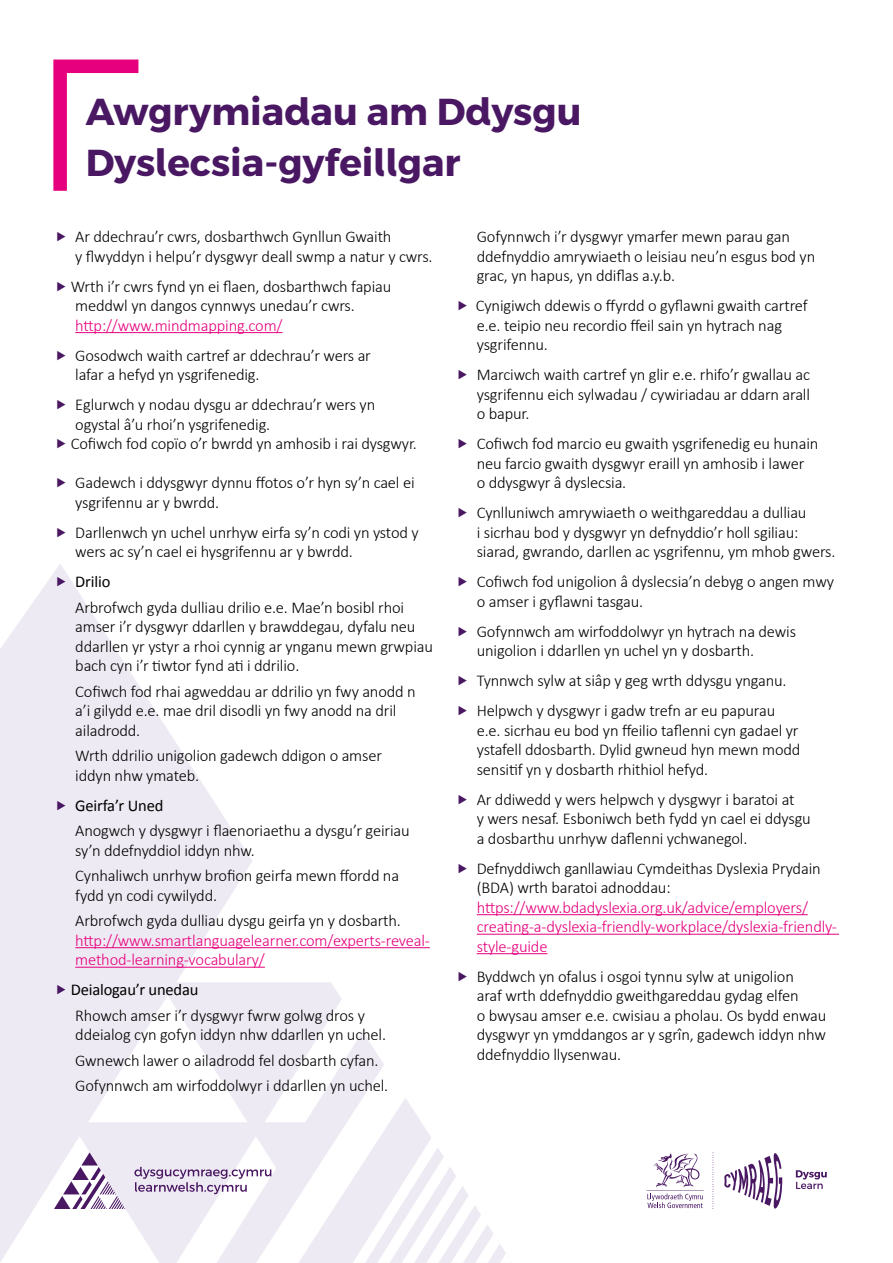
<style>
.page{position:relative;width:893px;height:1263px;background:#fff}
.page>*{position:absolute;margin:0;border:0;box-sizing:border-box;transform-origin:0 0}
.t1{font:700 37.5px/51px "Cymraeg";color:#4a1863}
.t2{font:300 16.5px/19.5px "Calibri";letter-spacing:-.01em;color:#000}
.t3{font:300 16.5px/19.5px "Calibri";letter-spacing:-.01em;color:#e6007d}
.t4{font:16.5px "Calibri";letter-spacing:-.01em;color:#000}
</style>
<div class="page">
<svg style="left:0;top:564px;width:512px;height:572px"></svg>
<svg style="left:53px;top:59px;width:86px;height:132px"></svg>
<svg style="left:265px;top:715px;width:159px;height:127px"></svg>
<svg style="left:176px;top:855px;width:160px;height:127px"></svg>
<svg style="left:353px;top:855px;width:100px;height:68px"></svg>
<svg style="left:88px;top:995px;width:160px;height:127px"></svg>
<svg style="left:256px;top:923px;width:241px;height:340px"></svg>
<svg style="left:441px;top:995px;width:71px;height:127px"></svg>
<svg style="left:353px;top:1136px;width:153px;height:127px"></svg>
<hr style="left:75px;top:332px;width:208px;height:1px;background:#e6007d">
<hr style="left:75px;top:947px;width:355px;height:1px;background:#e6007d">
<hr style="left:75px;top:967px;width:190px;height:1px;background:#e6007d">
<hr style="left:477px;top:914px;width:331px;height:1px;background:#e6007d">
<hr style="left:477px;top:934px;width:362px;height:1px;background:#e6007d">
<hr style="left:477px;top:953px;width:70px;height:1px;background:#e6007d">
<svg style="left:724px;top:1153px;width:58px;height:56px"></svg>
<svg style="left:796px;top:1170px;width:31px;height:19px"></svg>
<svg style="left:646px;top:1153px;width:58px;height:56px"></svg>
<svg style="left:713px;top:1152px;width:1px;height:57px"></svg>
<svg style="left:0;top:1136px;width:276px;height:127px"></svg>
<svg style="left:57px;top:577px;width:25px;height:11px"></svg>
<svg style="left:57px;top:800px;width:25px;height:11px"></svg>
<svg style="left:57px;top:985px;width:8px;height:9px"></svg>
<svg style="left:459px;top:577px;width:8px;height:9px"></svg>
<svg style="left:459px;top:626px;width:25px;height:11px"></svg>
<svg style="left:459px;top:676px;width:25px;height:11px"></svg>
<svg style="left:459px;top:706px;width:25px;height:11px"></svg>
<svg style="left:459px;top:794px;width:25px;height:11px"></svg>
<svg style="left:459px;top:863px;width:25px;height:11px"></svg>
<svg style="left:459px;top:971px;width:25px;height:11px"></svg>
<h1 class="t1" style="left:86px;top:87px;width:497px">Awgrymiadau am Ddysgu<br>Dyslecsia-gyfeillgar</h1>
<p class="t2" style="left:75px;top:226px;width:359px">Ar ddechrau’r cwrs, dosbarthwch Gynllun Gwaith<br>y flwyddyn i helpu’r dysgwyr deall swmp a natur y cwrs.</p>
<p class="t2" style="left:71px;top:275px;width:322px">Wrth i’r cwrs fynd yn ei flaen, dosbarthwch fapiau meddwl yn dangos cynnwys unedau’r cwrs.</p>
<p class="t3" style="left:75px;top:314px;width:209px">http://www.mindmapping.com/</p>
<p class="t2" style="left:75px;top:344px;width:297px">Gosodwch waith cartref ar ddechrau’r wers ar lafar a hefyd yn ysgrifenedig.</p>
<p class="t2" style="left:71px;top:394px;width:348px">Eglurwch y nodau dysgu ar ddechrau’r wers yn ogystal â’u rhoi’n ysgrifenedig.<br>Cofiwch fod copïo o’r bwrdd yn amhosib i rai dysgwyr.</p>
<p class="t2" style="left:75px;top:472px;width:341px">Gadewch i ddysgwyr dynnu ffotos o’r hyn sy’n cael ei ysgrifennu ar y bwrdd.</p>
<p class="t2" style="left:75px;top:521px;width:345px">Darllenwch yn uchel unrhyw eirfa sy’n codi yn ystod y wers ac sy’n cael ei hysgrifennu ar y bwrdd.</p>
<p class="t4" style="left:75px;top:571px;width:37px">Drilio</p>
<p class="t2" style="left:75px;top:596px;width:359px">Arbrofwch gyda dulliau drilio e.e. Mae’n bosibl rhoi amser i’r dysgwyr ddarllen y brawddegau, dyfalu neu ddarllen yr ystyr a rhoi cynnig ar ynganu mewn grwpiau bach cyn i’r tiwtor fynd ati i ddrilio.</p>
<p class="t2" style="left:75px;top:680px;width:342px">Cofiwch fod rhai agweddau ar ddrilio yn fwy anodd n a’i gilydd e.e. mae dril disodli yn fwy anodd na dril ailadrodd.</p>
<p class="t2" style="left:75px;top:745px;width:308px">Wrth ddrilio unigolion gadewch ddigon o amser iddyn nhw ymateb.</p>
<p class="t4" style="left:75px;top:795px;width:90px">Geirfa’r Uned</p>
<p class="t2" style="left:75px;top:820px;width:336px">Anogwch y dysgwyr i flaenoriaethu a dysgu’r geiriau sy’n ddefnyddiol iddyn nhw.</p>
<p class="t2" style="left:75px;top:865px;width:325px">Cynhaliwch unrhyw brofion geirfa mewn ffordd na fydd yn codi cywilydd.</p>
<p class="t2" style="left:75px;top:910px;width:327px">Arbrofwch gyda dulliau dysgu geirfa yn y dosbarth.</p>
<p class="t3" style="left:75px;top:929px;width:356px">http://www.smartlanguagelearner.com/experts-reveal&shy;method-learning-vocabulary/</p>
<p class="t4" style="left:71px;top:979px;width:129px">Deialogau’r unedau</p>
<p class="t2" style="left:75px;top:1004px;width:312px">Rhowch amser i’r dysgwyr fwrw golwg dros y ddeialog cyn gofyn iddyn nhw ddarllen yn uchel.</p>
<p class="t2" style="left:75px;top:1046px;width:315px;line-height:25.5px">Gwnewch lawer o ailadrodd fel dosbarth cyfan.<br>Gofynnwch am wirfoddolwyr i ddarllen yn uchel.</p>
<p class="t2" style="left:477px;top:226px;width:340px">Gofynnwch i’r dysgwyr ymarfer mewn parau gan ddefnyddio amrywiaeth o leisiau neu’n esgus bod yn grac, yn hapus, yn ddiflas a.y.b.</p>
<p class="t2" style="left:476px;top:295px;width:333px">Cynigiwch ddewis o ffyrdd o gyflawni gwaith cartref e.e. teipio neu recordio ffeil sain yn hytrach nag ysgrifennu.</p>
<p class="t2" style="left:477px;top:364px;width:335px;text-align:justify">Marciwch waith cartref yn glir e.e. rhifo’r gwallau ac ysgrifennu eich sylwadau / cywiriadau ar ddarn arall o bapur.</p>
<p class="t2" style="left:477px;top:433px;width:343px">Cofiwch fod marcio eu gwaith ysgrifenedig eu hunain neu farcio gwaith dysgwyr eraill yn amhosib i lawer<br>o ddysgwyr â dyslecsia.</p>
<p class="t2" style="left:477px;top:502px;width:360px">Cynlluniwch amrywiaeth o weithgareddau a dulliau<br>i sicrhau bod y dysgwyr yn defnyddio’r holl sgiliau: siarad, gwrando, darllen ac ysgrifennu, ym mhob gwers.</p>
<p class="t2" style="left:477px;top:571px;width:359px">Cofiwch fod unigolion â dyslecsia’n debyg o angen mwy o amser i gyflawni tasgau.</p>
<p class="t2" style="left:477px;top:620px;width:321px">Gofynnwch am wirfoddolwyr yn hytrach na dewis unigolion i ddarllen yn uchel yn y dosbarth.</p>
<p class="t2" style="left:477px;top:665px;width:311px;line-height:30px">Tynnwch sylw at siâp y geg wrth ddysgu ynganu.<br>Helpwch y dysgwyr i gadw trefn ar eu papurau</p>
<p class="t2" style="left:477px;top:719px;width:325px;text-align:justify">e.e. sicrhau eu bod yn ffeilio taflenni cyn gadael yr ystafell ddosbarth. Dylid gwneud hyn mewn modd sensitif yn y dosbarth rhithiol hefyd.</p>
<p class="t2" style="left:477px;top:788px;width:336px">Ar ddiwedd y wers helpwch y dysgwyr i baratoi at<br>y wers nesaf. Esboniwch beth fydd yn cael ei ddysgu a dosbarthu unrhyw daflenni ychwanegol.</p>
<p class="t2" style="left:477px;top:857px;width:345px">Defnyddiwch ganllawiau Cymdeithas Dyslexia Prydain (BDA) wrth baratoi adnoddau:</p>
<p class="t3" style="left:477px;top:896px;width:362px">https://www.bdadyslexia.org.uk/advice/employers/ creating-a-dyslexia-friendly-workplace/dyslexia-friendly&shy;style-guide</p>
<p class="t2" style="left:477px;top:965px;width:351px">Byddwch yn ofalus i osgoi tynnu sylw at unigolion<br>araf wrth ddefnyddio gweithgareddau gydag elfen<br>o bwysau amser e.e. cwisiau a pholau. Os bydd enwau dysgwyr yn ymddangos ar y sgrîn, gadewch iddyn nhw ddefnyddio llysenwau.</p>
</div>
